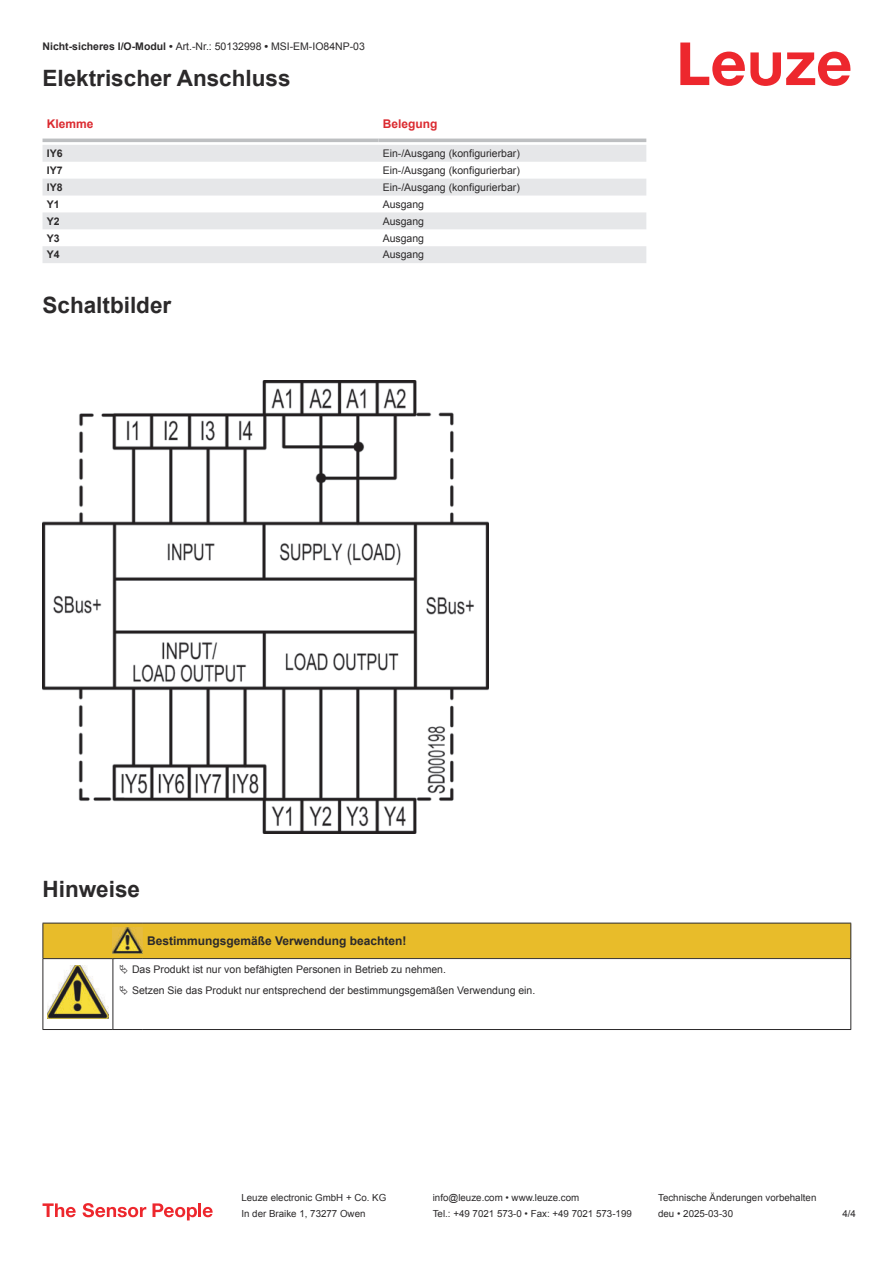
<style>
.page{position:relative;width:893px;height:1263px;background:#fff}
.page>*{position:absolute;margin:0;border:0;box-sizing:border-box;transform-origin:0 0}
.t1{font:700 22.5px "Arial";color:#2b292a}
.t2{font:700 12px "Arial";color:#2b292a}
.t3{font:700 12px "Arial";color:#db2a30}
.t4{font:10.5px/20.2px "Arial";color:#2b292a}
.t5{font:700 10.5px "Arial";color:#2b292a}
.t6{font:9.75px "Arial";color:#2b292a}
.s1{font-weight:700}
</style>
<div class="page">
<svg style="left:680px;top:43px;width:170px;height:43px"></svg>
<svg style="left:43px;top:138px;width:603px;height:1px"></svg>
<svg style="left:43px;top:145px;width:603px;height:118px;fill:#e6e7e9"></svg>
<hr style="left:43px;top:139px;width:335px;height:3px;background:#bdbfc1">
<hr style="left:378px;top:139px;width:268px;height:3px;background:#bdbfc1">
<svg style="left:43px;top:1203px;width:33px;height:14px"></svg>
<svg style="left:83px;top:1203px;width:63px;height:14px"></svg>
<svg style="left:153px;top:1203px;width:44px;height:17px"></svg>
<hr style="left:198px;top:1203px;width:3px;height:14px;background:#ed272d">
<svg style="left:203px;top:1207px;width:10px;height:10px"></svg>
<img style="left:43px;top:381px;width:445px;height:452px">
<hr style="left:43px;top:959px;width:1px;height:66px;background:#2b292a">
<hr style="left:113px;top:959px;width:1px;height:66px;background:#2b292a">
<hr style="left:850px;top:959px;width:1px;height:66px;background:#2b292a">
<hr style="left:43px;top:1029px;width:70px;height:1px;background:#2b292a">
<hr style="left:113px;top:1029px;width:30px;height:1px;background:#2b292a">
<hr style="left:143px;top:1029px;width:708px;height:1px;background:#2b292a">
<img style="left:47px;top:1000px;width:61px;height:19px">
<svg style="left:43px;top:923px;width:808px;height:77px"></svg>
<p class="t4" style="left:43px;top:37px;width:324px"><span class="s1">Nicht-sicheres I/O-Modul •</span> Art.-Nr.: 50132998 <span class="s1">•</span> MSI-EM-IO84NP-03</p>
<h1 class="t1" style="left:43px;top:70px;width:250px">Elektrischer Anschluss</h1>
<p class="t3" style="left:47px;top:119px;width:48px">Klemme</p>
<p class="t3" style="left:383px;top:119px;width:56px">Belegung</p>
<p class="t5" style="left:47px;top:149px;width:17px">IY6</p>
<p class="t4" style="left:383px;top:144px;width:139px">Ein-/Ausgang (konfigurierbar)</p>
<p class="t5" style="left:47px;top:166px;width:17px">IY7</p>
<p class="t4" style="left:383px;top:161px;width:139px">Ein-/Ausgang (konfigurierbar)</p>
<p class="t5" style="left:47px;top:183px;width:17px">IY8</p>
<p class="t4" style="left:383px;top:178px;width:139px">Ein-/Ausgang (konfigurierbar)</p>
<p class="t5" style="left:47px;top:200px;width:14px">Y1</p>
<p class="t4" style="left:383px;top:195px;width:43px">Ausgang</p>
<p class="t5" style="left:47px;top:217px;width:14px">Y2</p>
<p class="t4" style="left:383px;top:212px;width:43px">Ausgang</p>
<p class="t5" style="left:47px;top:234px;width:14px">Y3</p>
<p class="t4" style="left:383px;top:229px;width:43px">Ausgang</p>
<p class="t5" style="left:47px;top:251px;width:14px">Y4</p>
<p class="t4" style="left:383px;top:246px;width:43px">Ausgang</p>
<h1 class="t1" style="left:43px;top:297px;width:130px">Schaltbilder</h1>
<h1 class="t1" style="left:43px;top:880px;width:99px">Hinweise</h1>
<p class="t2" style="left:147px;top:936px;width:261px">Bestimmungsgemäße Verwendung beachten!</p>
<p class="t4" style="left:132px;top:960px;width:405px">Das Produkt ist nur von befähigten Personen in Betrieb zu nehmen.<br>Setzen Sie das Produkt nur entsprechend der bestimmungsgemäßen Verwendung ein.</p>
<p class="t6" style="left:241px;top:1194px;width:146px">Leuze electronic GmbH + Co. KG</p>
<p class="t6" style="left:433px;top:1194px;width:148px">info@leuze.com • www.leuze.com</p>
<p class="t6" style="left:658px;top:1194px;width:160px">Technische Änderungen vorbehalten</p>
<p class="t6" style="left:241px;top:1210px;width:126px">In der Braike 1, 73277 Owen</p>
<p class="t6" style="left:433px;top:1210px;width:201px">Tel.: +49 7021 573-0 • Fax: +49 7021 573-199</p>
<p class="t6" style="left:658px;top:1210px;width:76px">deu • 2025-03-30</p>
<p class="t6" style="left:842px;top:1210px;width:15px">4 /4</p>
</div>
